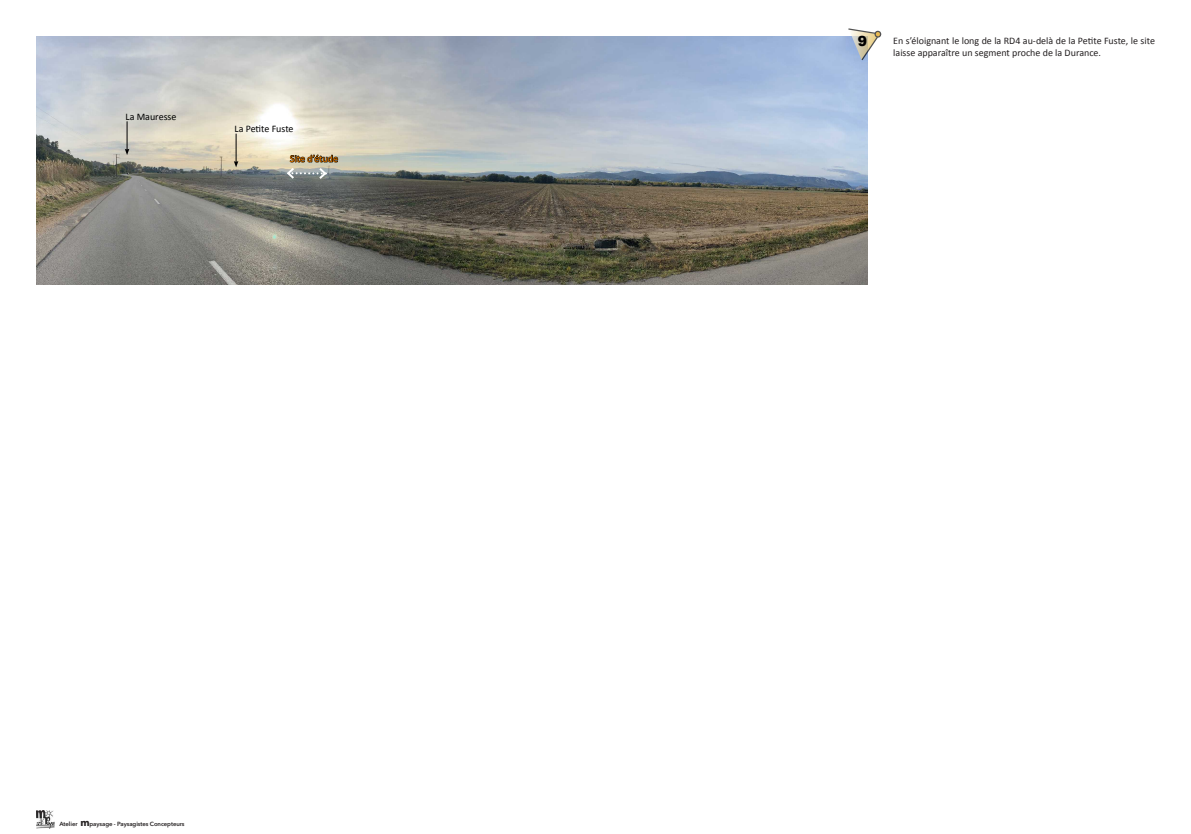
<style>
.page{position:relative;width:1191px;height:834px;background:#fff}
.page>*{position:absolute;margin:0;border:0;box-sizing:border-box;transform-origin:0 0}
.t1{font:900 14px "Arial";color:#000}
.t2{font:10px/12px "Calibri";color:#231f20}
.t3{font:10px "Calibri";color:#000}
.t4{font:10px "Calibri";color:#f80}
.t5{font:600 6px "Avenir Next";letter-spacing:-.01em;color:#231f20}
.s1{font-weight:700;font-size:10px}
</style>
<div class="page">
<img style="left:36px;top:810px;width:18px;height:18px">
<img style="left:36px;top:36px;width:831px;height:248px">
<svg style="left:234px;top:134px;width:4px;height:33px"></svg>
<svg style="left:846px;top:28px;width:36px;height:34px"></svg>
<svg style="left:285px;top:154px;width:53px;height:27px"></svg>
<svg style="left:125px;top:121px;width:4px;height:34px"></svg>
<p class="t3" style="left:125px;top:110px;width:52px">La Mauresse</p>
<p class="t3" style="left:234px;top:122px;width:61px">La Petite Fuste</p>
<p class="t4" style="left:290px;top:152px;width:50px">Site d’étude</p>
<p class="t5" style="left:59px;top:818px;width:127px">Atelier <span class="s1">m</span>paysage - Paysagistes Concepteurs</p>
<p class="t1" style="left:857px;top:31px;width:11px">9</p>
<p class="t2" style="left:893px;top:35px;width:263px">En s’éloignant le long de la RD4 au-delà de la Petite Fuste, le site laisse apparaître un segment proche de la Durance.</p>
</div>
